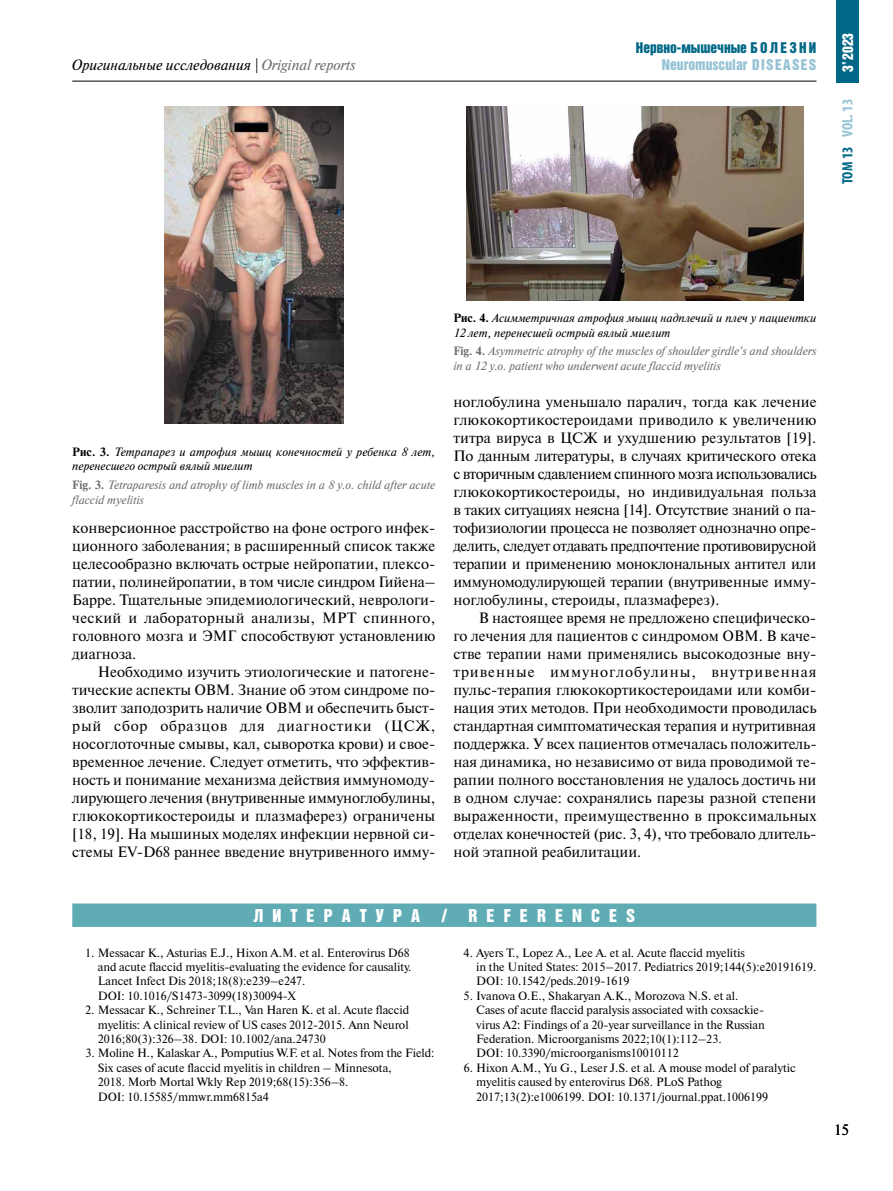
<style>
.page{position:relative;width:893px;height:1191px;background:#fff}
.page>*{position:absolute;margin:0;border:0;box-sizing:border-box;transform-origin:0 0}
.t1{font:18px "Bastion Kontrast Alt C";letter-spacing:.5em;color:#fff}
.t2{font:15px/18px "Newton C";color:#000;text-align:justify}
.t3{font:italic 15px "Newton C";color:#000}
.t4{font:15px "Bastion Kontrast Alt C";color:#006786}
.t5{font:15px "Bastion Kontrast Alt C";letter-spacing:.005em;color:#96c3d4}
.t6{font:700 condensed 15px "Myriad Pro";color:#96c3d4}
.t7{font:15px "Bastion Kontrast Alt C";color:#fff}
.t8{font:12px/14.4px "Newton C";color:#000}
.t9{font:italic 12px/14.4px "Newton C";color:#6d6e71}
.t10{font:italic 12px/14.4px "Newton C";color:#000}
.s1{color:#6d6e71}
.s2{color:#006786}
.s3{font-weight:700;font-style:normal}
</style>
<div class="page">
<hr style="left:72px;top:81px;width:744px;height:1px;background:#000">
<div style="left:837px;top:0;width:22px;height:83px;background:#006786"></div>
<img style="left:164px;top:106px;width:180px;height:318px">
<img style="left:466px;top:106px;width:338px;height:195px">
<svg style="left:72px;top:903px;width:744px;height:24px;background:#63aeb6"></svg>
<p class="t3" style="left:72px;top:57px;width:285px">Оригинальные исследования | <span class="s1">Original reports</span></p>
<p class="t4" style="left:636px;top:40px;width:182px">Нервно-мышечные Б О Л Е З Н И</p>
<p class="t5" style="left:662px;top:57px;width:156px">Neuromuscular DISEASES</p>
<p class="t7" style="left:840px;top:72px;width:40px;rotate:-90deg">3’2023</p>
<p class="t6" style="left:838px;top:184px;width:87px;rotate:-90deg"><span class="s2">ТОМ 13</span> VOL. 13</p>
<p class="t10" style="left:72px;top:445px;width:364px"><span class="s3">Рис. 3.</span> Тетрапарез и атрофия мышц конечностей у ребенка 8 лет, перенесшего острый вялый миелит</p>
<p class="t9" style="left:72px;top:478px;width:365px"><span class="s3">Fig. 3.</span> Tetraparesis and atrophy of limb muscles in a 8 y.o. child after acute flaccid myelitis</p>
<p class="t2" style="left:72px;top:519px;width:365px">конверсионное расстройство на фоне острого инфек&shy;ционного заболевания; в расширенный список также целесообразно включать острые нейропатии, плексо&shy;патии, полинейропатии, в том числе синдром Гийена– Барре. Тщательные эпидемиологический, неврологи&shy;ческий и лабораторный анализы, МРТ спинного, головного мозга и ЭМГ способствуют установлению диагноза.</p>
<p class="t2" style="left:72px;top:663px;width:365px;text-align:left;text-indent:26px">Необходимо изучить этиологические и патогене&shy;тические аспекты ОВМ. Знание об этом синдроме по&shy;зволит заподозрить наличие ОВМ и обеспечить быст&shy;рый сбор образцов для диагностики (ЦСЖ, носоглоточные смывы, кал, сыворотка крови) и свое&shy;временное лечение. Следует отметить, что эффектив&shy;ность и понимание механизма действия иммуномоду&shy;лирующего лечения (внутривенные иммуноглобулины, глюкокортикостероиды и плазмаферез) ограничены [18, 19]. На мышиных моделях инфекции нервной си&shy;стемы EV-D68 раннее введение внутривенного имму-</p>
<p class="t10" style="left:453px;top:311px;width:365px"><span class="s3">Рис. 4.</span> Асимметричная атрофия мышц надплечий и плеч у пациентки<br>12 лет, перенесшей острый вялый миелит</p>
<p class="t9" style="left:453px;top:344px;width:365px"><span class="s3">Fig. 4.</span> Asymmetric atrophy of the muscles of shoulder girdle’s and shoulders in a 12 y.o. patient who underwent acute flaccid myelitis</p>
<p class="t2" style="left:453px;top:393px;width:365px">ноглобулина уменьшало паралич, тогда как лечение глюкокортикостероидами приводило к увеличению титра вируса в ЦСЖ и ухудшению результатов [19].<br>По данным литературы, в случаях критического отека с вторичным сдавлением спинного мозга использовались глюкокортикостероиды, но индивидуальная польза в таких ситуациях неясна [14]. Отсутствие знаний о па&shy;тофизиологии процесса не позволяет однозначно опре&shy;делить, следует отдавать предпочтение противовирусной терапии и применению моноклональных антител или иммуномодулирующей терапии (внутривенные имму&shy;ноглобулины, стероиды, плазмаферез).</p>
<p class="t2" style="left:453px;top:609px;width:365px;text-indent:26px">В настоящее время не предложено специфическо&shy;го лечения для пациентов с синдромом ОВМ. В каче&shy;стве терапии нами применялись высокодозные вну&shy;тривенные иммуноглобулины, внутривенная пульс-терапия глюкокортикостероидами или комби&shy;нация этих методов. При необходимости проводилась стандартная симптоматическая терапия и нутритивная поддержка. У всех пациентов отмечалась положитель&shy;ная динамика, но независимо от вида проводимой те&shy;рапии полного восстановления не удалось достичь ни в одном случае: сохранялись парезы разной степени выраженности, преимущественно в проксимальных отделах конечностей (рис. 3, 4), что требовало длитель&shy;ной этапной реабилитации.</p>
<p class="t1" style="left:253px;top:906px;width:229px">ЛИТЕРАТУРА / re</p>
<p class="t1" style="left:504px;top:906px;width:34px">f erences</p>
<p class="t8" style="left:98px;top:945px;width:315px;text-indent:-13px">1. Messacar K., Asturias E.J., Hixon A.M. et al. Enterovirus D68 and acute flaccid myelitis-evaluating the evidence for causality.<br>Lancet Infect Dis 2018;18(8):e239–e247.<br>DOI: 10.1016/S1473-3099(18)30094-X</p>
<p class="t8" style="left:98px;top:1003px;width:313px;text-align:justify;text-indent:-13px">2. Messacar K., Schreiner T.L., Van Haren K. et al. Acute flaccid myelitis: A clinical review of US cases 2012-2015. Ann Neurol 2016;80(3):326–38. DOI: 10.1002/ana.24730</p>
<p class="t8" style="left:98px;top:1046px;width:338px;text-indent:-12px">3. Moline H., Kalaskar A., Pomputius W.F. et al. Notes from the Field:<br>Six cases of acute flaccid myelitis in children – Minnesota,<br>2018. Morb Mortal Wkly Rep 2019;68(15):356–8.<br>DOI: 10.15585/mmwr.mm6815a4</p>
<p class="t8" style="left:476px;top:945px;width:342px;text-indent:-13px">4. Ayers T., Lopez A., Lee A. et al. Acute flaccid myelitis<br>in the United States: 2015–2017. Pediatrics 2019;144(5):e20191619.<br>DOI: 10.1542/peds.2019-1619</p>
<p class="t8" style="left:476px;top:988px;width:290px;text-indent:-13px">5. Ivanova O.E., Shakaryan A.K., Morozova N.S. et al.<br>Cases of acute flaccid paralysis associated with coxsackie&shy;virus A2: Findings of a 20-year surveillance in the Russian Federation. Microorganisms 2022;10(1):112–23.<br>DOI: 10.3390/microorganisms10010112</p>
<p class="t8" style="left:476px;top:1060px;width:321px;text-indent:-13px">6. Hixon A.M., Yu G., Leser J.S. et al. A mouse model of paralytic myelitis caused by enterovirus D68. PLoS Pathog<br>2017;13(2):e1006199. DOI: 10.1371/journal.ppat.1006199</p>
<p class="t2" style="left:834px;top:1120px;width:16px">15</p>
</div>
